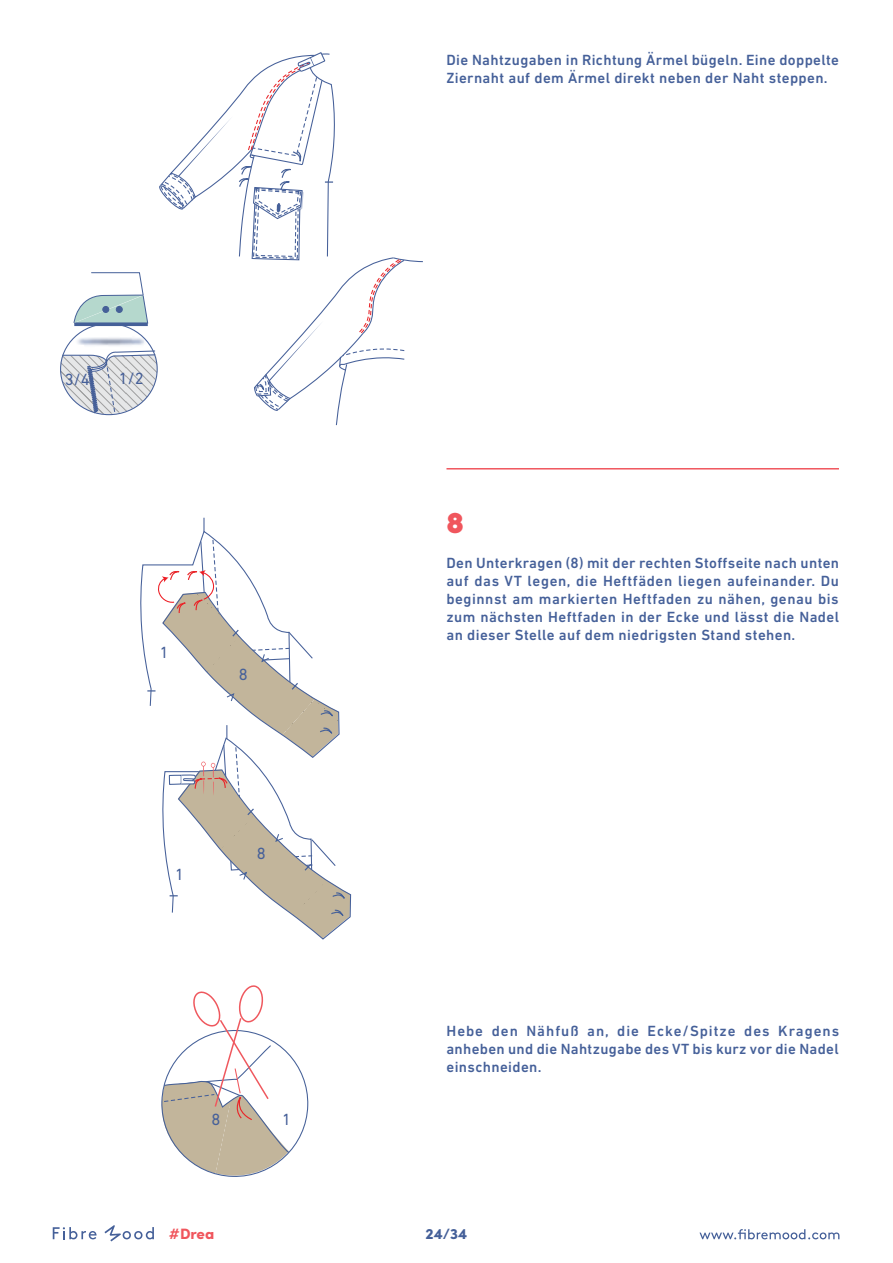
<style>
.page{position:relative;width:893px;height:1263px;background:#fff}
.page>*{position:absolute;margin:0;border:0;box-sizing:border-box;transform-origin:0 0}
.t1{font:900 28.5px "Raleway";color:#f0565d}
.t2{font:16.5px "DIN Next LT Pro";color:#466099}
.t3{font:500 15px/18px "DIN Next LT Pro";letter-spacing:.025em;color:#456099;text-align:justify}
.t4{font:900 15px "Sofia Pro";color:#f0565d}
.t5{font:900 15px "Sofia Pro";color:#456099}
</style>
<div class="page">
<svg style="left:699px;top:1229px;width:140px;height:10px"></svg>
<svg style="left:53px;top:1227px;width:44px;height:12px"></svg>
<svg style="left:104px;top:1225px;width:50px;height:16px"></svg>
<hr style="left:446px;top:468px;width:393px;height:1px;background:#f0565d">
<svg style="left:140px;top:518px;width:212px;height:422px"></svg>
<svg style="left:161px;top:985px;width:148px;height:192px"></svg>
<svg style="left:60px;top:52px;width:363px;height:374px"></svg>
<p class="t3" style="left:446px;top:51px;width:394px">Die Nahtzugaben in Richtung Ärmel bügeln. Eine doppelte<br>Ziernaht auf dem Ärmel direkt neben der Naht steppen.</p>
<p class="t2" style="left:65px;top:370px;width:26px">3/4</p>
<p class="t2" style="left:119px;top:369px;width:26px">1/2</p>
<p class="t2" style="left:160px;top:643px;width:10px">1</p>
<p class="t2" style="left:239px;top:665px;width:10px">8</p>
<h1 class="t1" style="left:446px;top:507px;width:19px">8</h1>
<p class="t3" style="left:446px;top:554px;width:394px">Den Unterkragen (8) mit der rechten Stoffseite nach unten auf das VT legen, die Heftfäden liegen aufeinander. Du beginnst am markierten Heftfaden zu nähen, genau bis zum nächsten Heftfaden in der Ecke und lässt die Nadel an dieser Stelle auf dem niedrigsten Stand stehen.</p>
<p class="t2" style="left:175px;top:864px;width:10px">1</p>
<p class="t2" style="left:257px;top:844px;width:10px">8</p>
<p class="t2" style="left:211px;top:1110px;width:10px">8</p>
<p class="t2" style="left:282px;top:1110px;width:10px">1</p>
<p class="t3" style="left:446px;top:1022px;width:394px">Hebe den Nähfuß an, die Ecke/Spitze des Kragens anheben und die Nahtzugabe des VT bis kurz vor die Nadel einschneiden.</p>
<p class="t4" style="left:169px;top:1222px;width:47px">#Drea</p>
<p class="t5" style="left:426px;top:1222px;width:43px">24/34</p>
</div>
